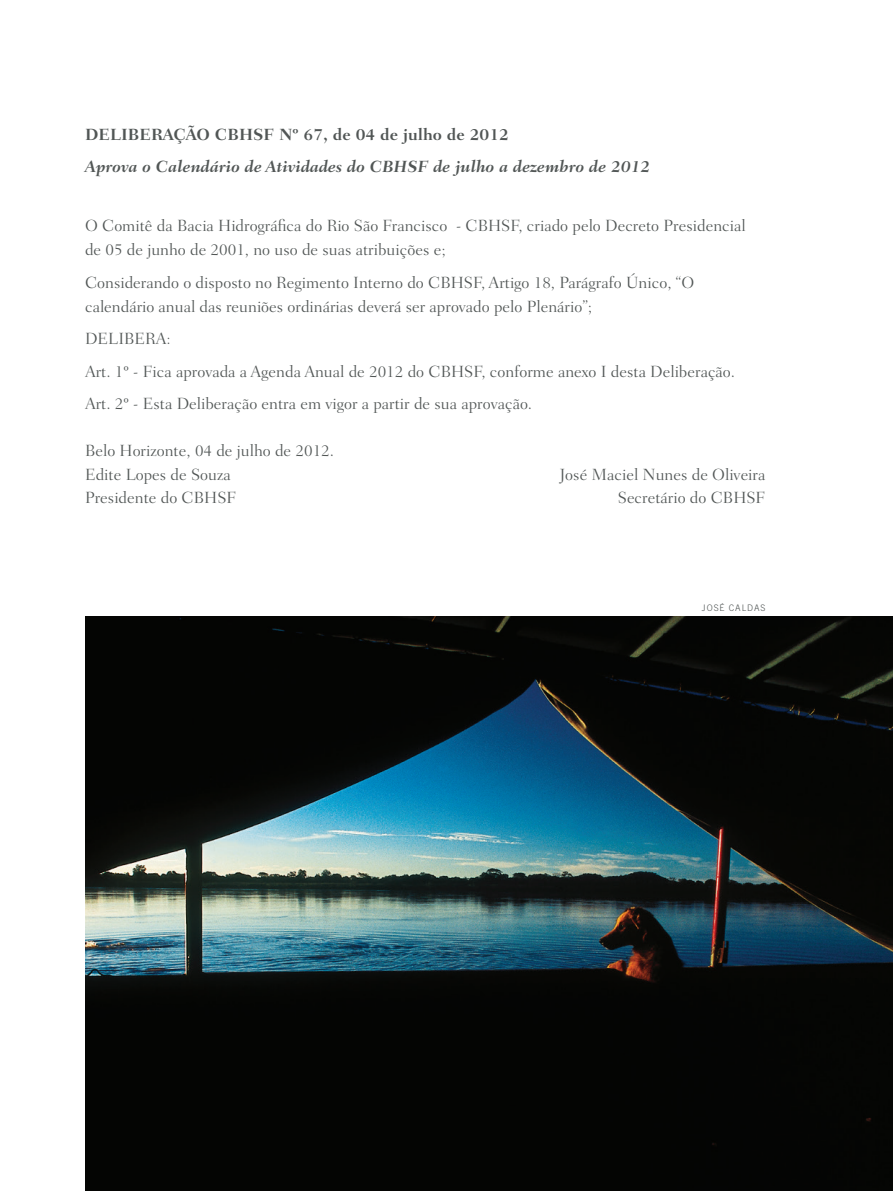
<style>
.page{position:relative;width:893px;height:1191px;background:#fff}
.page>*{position:absolute;margin:0;border:0;box-sizing:border-box;transform-origin:0 0}
.t1{font:300 16.5px/24px "Fairfield LT Std";color:#515655}
.t2{font:italic 700 16.5px "Fairfield LT Std";color:#515655}
.t3{font:700 16.5px "Fairfield LT Std";color:#515655}
.t4{font:300 9px "Trade Gothic LT Std";letter-spacing:.1em;color:#515655}
</style>
<div class="page">
<img style="left:85px;top:617px;width:808px;height:574px">
<p class="t3" style="left:85px;top:125px;width:425px">DELIBERAÇÃO CBHSF Nº 67, de 04 de julho de 2012</p>
<p class="t2" style="left:85px;top:156px;width:567px">Aprova o Calendário de Atividades do CBHSF de julho a dezembro de 2012</p>
<p class="t1" style="left:85px;top:214px;width:662px">O Comitê da Bacia Hidrográfica do Rio São Francisco - CBHSF, criado pelo Decreto Presidencial de 05 de junho de 2001, no uso de suas atribuições e;</p>
<p class="t1" style="left:85px;top:270px;width:611px">Considerando o disposto no Regimento Interno do CBHSF, Artigo 18, Parágrafo Único, “O calendário anual das reuniões ordinárias deverá ser aprovado pelo Plenário”;</p>
<p class="t1" style="left:85px;top:323px;width:652px;line-height:32.5px">DELIBERA:<br>Art. 1º - Fica aprovada a Agenda Anual de 2012 do CBHSF, conforme anexo I desta Deliberação.<br>Art. 2º - Esta Deliberação entra em vigor a partir de sua aprovação.</p>
<p class="t1" style="left:85px;top:439px;width:251px;line-height:23.5px">Belo Horizonte, 04 de julho de 2012.<br>Edite Lopes de Souza</p>
<p class="t1" style="left:559px;top:462px;width:207px">José Maciel Nunes de Oliveira</p>
<p class="t1" style="left:85px;top:486px;width:153px">Presidente do CBHSF</p>
<p class="t1" style="left:618px;top:486px;width:149px">Secretário do CBHSF</p>
<p class="t4" style="left:702px;top:602px;width:65px">JOSÉ CALDAS</p>
</div>
